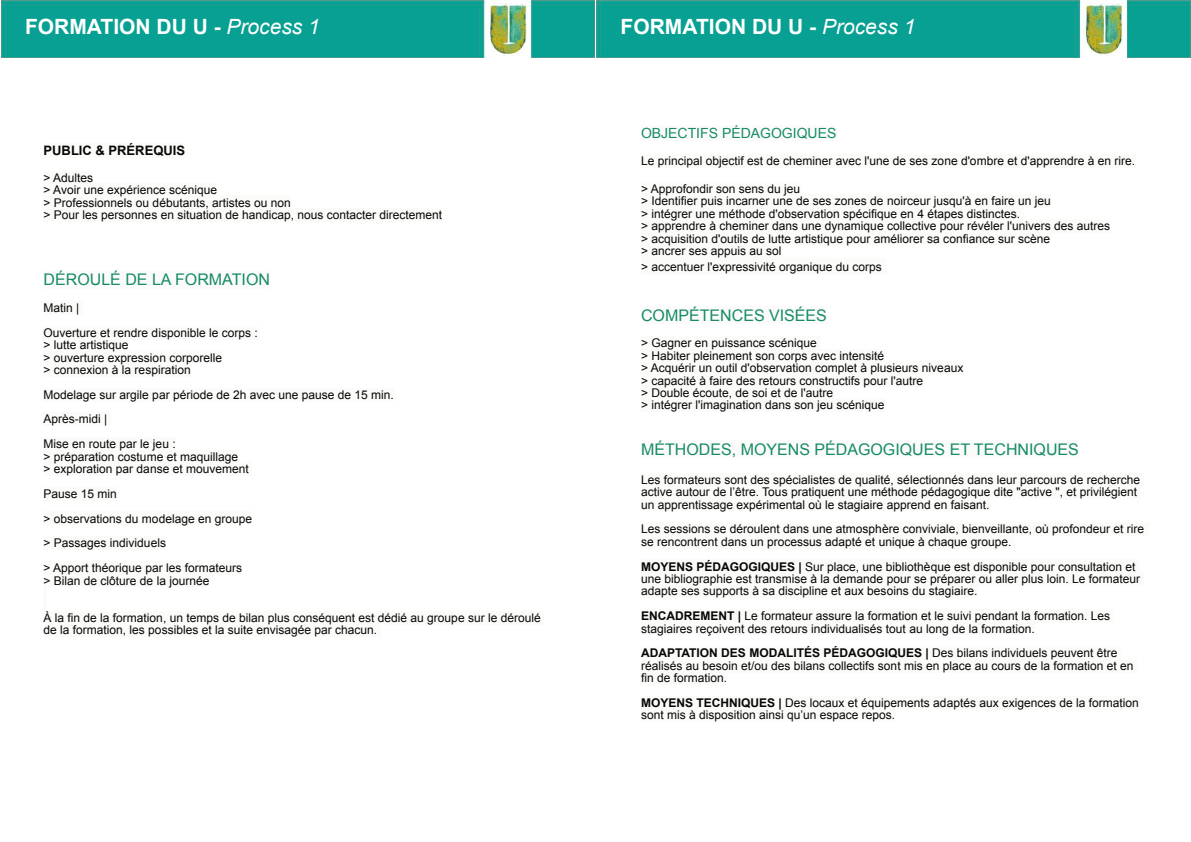
<style>
.page{position:relative;width:1191px;height:842px;background:#fff}
.page>*{position:absolute;margin:0;border:0;box-sizing:border-box;transform-origin:0 0}
.t1{font:700 21px "Arial";color:#fff}
.t2{font:16px "Arial";color:#168b66}
.t3{font:14px "Arial";color:#168b66}
.t4{font:700 13px "Arial";color:#080704}
.t5{font:12px/12.4px "Arial";color:#080704}
.s1{font-weight:400;font-style:italic}
.s2{font-weight:700}
</style>
<div class="page">
<img style="left:1px;top:0;width:1190px;height:58px">
<div style="left:44px;top:143px;width:141px;height:15px;background:#fbfbfa"></div>
<div style="left:44px;top:171px;width:49px;height:13px;background:#fbfbfa"></div>
<div style="left:44px;top:183px;width:173px;height:14px;background:#fbfbfa"></div>
<div style="left:44px;top:196px;width:247px;height:13px;background:#fbfbfa"></div>
<div style="left:44px;top:208px;width:398px;height:14px;background:#fbfbfa"></div>
<div style="left:44px;top:271px;width:226px;height:17px;background:#fbfbfa"></div>
<div style="left:44px;top:301px;width:39px;height:13px;background:#fbfbfa"></div>
<div style="left:44px;top:326px;width:214px;height:13px;background:#fbfbfa"></div>
<div style="left:44px;top:338px;width:85px;height:14px;background:#fbfbfa"></div>
<div style="left:44px;top:351px;width:178px;height:13px;background:#fbfbfa"></div>
<div style="left:44px;top:363px;width:147px;height:13px;background:#fbfbfa"></div>
<div style="left:44px;top:388px;width:350px;height:13px;background:#fbfbfa"></div>
<div style="left:44px;top:413px;width:67px;height:13px;background:#fbfbfa"></div>
<div style="left:44px;top:437px;width:132px;height:14px;background:#fbfbfa"></div>
<div style="left:44px;top:450px;width:194px;height:13px;background:#fbfbfa"></div>
<div style="left:44px;top:462px;width:208px;height:14px;background:#fbfbfa"></div>
<div style="left:44px;top:487px;width:73px;height:13px;background:#fbfbfa"></div>
<div style="left:44px;top:512px;width:208px;height:13px;background:#fbfbfa"></div>
<div style="left:44px;top:537px;width:122px;height:13px;background:#fbfbfa"></div>
<div style="left:44px;top:561px;width:198px;height:14px;background:#fbfbfa"></div>
<div style="left:44px;top:574px;width:165px;height:13px;background:#fbfbfa"></div>
<hr style="left:44px;top:598px;width:3px;height:14px;background:#fbfbfa">
<div style="left:44px;top:611px;width:500px;height:13px;background:#fbfbfa"></div>
<div style="left:44px;top:623px;width:336px;height:14px;background:#fbfbfa"></div>
<div style="left:641px;top:125px;width:195px;height:16px;background:#fbfbfa"></div>
<div style="left:641px;top:154px;width:494px;height:13px;background:#fbfbfa"></div>
<div style="left:641px;top:182px;width:159px;height:14px;background:#fbfbfa"></div>
<div style="left:641px;top:195px;width:409px;height:13px;background:#fbfbfa"></div>
<div style="left:641px;top:207px;width:382px;height:13px;background:#fbfbfa"></div>
<div style="left:641px;top:219px;width:469px;height:14px;background:#fbfbfa"></div>
<div style="left:641px;top:232px;width:409px;height:13px;background:#fbfbfa"></div>
<div style="left:641px;top:244px;width:140px;height:14px;background:#fbfbfa"></div>
<div style="left:641px;top:259px;width:245px;height:16px;background:#fbfbfa"></div>
<div style="left:641px;top:306px;width:186px;height:18px;background:#fbfbfa"></div>
<div style="left:641px;top:337px;width:179px;height:13px;background:#fbfbfa"></div>
<div style="left:641px;top:349px;width:243px;height:13px;background:#fbfbfa"></div>
<div style="left:641px;top:361px;width:322px;height:14px;background:#fbfbfa"></div>
<div style="left:641px;top:374px;width:282px;height:13px;background:#fbfbfa"></div>
<div style="left:641px;top:386px;width:192px;height:14px;background:#fbfbfa"></div>
<div style="left:641px;top:399px;width:243px;height:13px;background:#fbfbfa"></div>
<div style="left:641px;top:440px;width:438px;height:18px;background:#fbfbfa"></div>
<div style="left:641px;top:473px;width:502px;height:13px;background:#fbfbfa"></div>
<div style="left:641px;top:485px;width:499px;height:14px;background:#fbfbfa"></div>
<div style="left:641px;top:498px;width:348px;height:13px;background:#fbfbfa"></div>
<div style="left:641px;top:522px;width:507px;height:14px;background:#fbfbfa"></div>
<div style="left:641px;top:535px;width:373px;height:13px;background:#fbfbfa"></div>
<div style="left:641px;top:560px;width:497px;height:13px;background:#fbfbfa"></div>
<div style="left:641px;top:572px;width:502px;height:13px;background:#fbfbfa"></div>
<div style="left:641px;top:584px;width:336px;height:14px;background:#fbfbfa"></div>
<div style="left:641px;top:609px;width:472px;height:14px;background:#fbfbfa"></div>
<div style="left:641px;top:622px;width:393px;height:13px;background:#fbfbfa"></div>
<div style="left:641px;top:646px;width:480px;height:14px;background:#fbfbfa"></div>
<div style="left:641px;top:659px;width:495px;height:13px;background:#fbfbfa"></div>
<div style="left:641px;top:671px;width:86px;height:14px;background:#fbfbfa"></div>
<div style="left:641px;top:696px;width:501px;height:13px;background:#fbfbfa"></div>
<div style="left:641px;top:708px;width:254px;height:14px;background:#fbfbfa"></div>
<h1 class="t1" style="left:25px;top:19px;width:296px">FORMATION DU U - <span class="s1">Process 1</span></h1>
<h1 class="t1" style="left:620px;top:19px;width:296px">FORMATION DU U - <span class="s1">Process 1</span></h1>
<p class="t4" style="left:44px;top:145px;width:143px">PUBLIC &amp; PRÉREQUIS</p>
<p class="t5" style="left:44px;top:172px;width:400px">&gt; Adultes<br>&gt; Avoir une expérience scénique<br>&gt; Professionnels ou débutants, artistes ou non<br>&gt; Pour les personnes en situation de handicap, nous contacter directement</p>
<h2 class="t2" style="left:44px;top:273px;width:228px">DÉROULÉ DE LA FORMATION</h2>
<p class="t5" style="left:44px;top:296px;width:216px;line-height:24.8px">Matin |<br>Ouverture et rendre disponible le corps :</p>
<p class="t5" style="left:44px;top:340px;width:180px">&gt; lutte artistique<br>&gt; ouverture expression corporelle &gt; connexion à la respiration</p>
<p class="t5" style="left:44px;top:383px;width:352px;line-height:24.8px">Modelage sur argile par période de 2h avec une pause de 15 min.<br>Après-midi |<br>Mise en route par le jeu :</p>
<p class="t5" style="left:44px;top:451px;width:207px">&gt; préparation costume et maquillage<br>&gt; exploration par danse et mouvement</p>
<p class="t5" style="left:44px;top:482px;width:210px;line-height:24.8px">Pause 15 min<br>&gt; observations du modelage en groupe &gt; Passages individuels<br>&gt; Apport théorique par les formateurs</p>
<p class="t5" style="left:44px;top:575px;width:167px">&gt; Bilan de clôture de la journée</p>
<p class="t5" style="left:44px;top:612px;width:499px">À la fin de la formation, un temps de bilan plus conséquent est dédié au groupe sur le déroulé de la formation, les possibles et la suite envisagée par chacun.</p>
<p class="t3" style="left:641px;top:128px;width:197px">OBJECTIFS PÉDAGOGIQUES</p>
<p class="t5" style="left:641px;top:155px;width:495px">Le principal objectif est de cheminer avec l'une de ses zone d'ombre et d'apprendre à en rire.</p>
<p class="t5" style="left:641px;top:184px;width:470px">&gt; Approfondir son sens du jeu<br>&gt; Identifier puis incarner une de ses zones de noirceur jusqu'à en faire un jeu<br>&gt; intégrer une méthode d'observation spécifique en 4 étapes distinctes.<br>&gt; apprendre à cheminer dans une dynamique collective pour révéler l'univers des autres &gt; acquisition d'outils de lutte artistique pour améliorer sa confiance sur scène<br>&gt; ancrer ses appuis au sol</p>
<p class="t5" style="left:641px;top:262px;width:242px">&gt; accentuer l'expressivité organique du corps</p>
<h2 class="t2" style="left:641px;top:309px;width:187px">COMPÉTENCES VISÉES</h2>
<p class="t5" style="left:641px;top:338px;width:324px">&gt; Gagner en puissance scénique<br>&gt; Habiter pleinement son corps avec intensité<br>&gt; Acquérir un outil d'observation complet à plusieurs niveaux &gt; capacité à faire des retours constructifs pour l'autre<br>&gt; Double écoute, de soi et de l'autre<br>&gt; intégrer l'imagination dans son jeu scénique</p>
<h2 class="t2" style="left:641px;top:443px;width:439px">MÉTHODES, MOYENS PÉDAGOGIQUES ET TECHNIQUES</h2>
<p class="t5" style="left:641px;top:474px;width:500px">Les formateurs sont des spécialistes de qualité, sélectionnés dans leur parcours de recherche active autour de l’être. Tous pratiquent une méthode pédagogique dite "active ", et privilégient un apprentissage expérimental où le stagiaire apprend en faisant.</p>
<p class="t5" style="left:641px;top:524px;width:505px">Les sessions se déroulent dans une atmosphère conviviale, bienveillante, où profondeur et rire se rencontrent dans un processus adapté et unique à chaque groupe.</p>
<p class="t5" style="left:641px;top:561px;width:500px"><span class="s2">MOYENS PÉDAGOGIQUES |</span> Sur place, une bibliothèque est disponible pour consultation et une bibliographie est transmise à la demande pour se préparer ou aller plus loin. Le formateur adapte ses supports à sa discipline et aux besoins du stagiaire.</p>
<p class="t5" style="left:641px;top:611px;width:470px"><span class="s2">ENCADREMENT |</span> Le formateur assure la formation et le suivi pendant la formation. Les stagiaires reçoivent des retours individualisés tout au long de la formation.</p>
<p class="t5" style="left:641px;top:648px;width:494px"><span class="s2">ADAPTATION DES MODALITÉS PÉDAGOGIQUES |</span> Des bilans individuels peuvent être réalisés au besoin et/ou des bilans collectifs sont mis en place au cours de la formation et en fin de formation.</p>
<p class="t5" style="left:641px;top:698px;width:499px"><span class="s2">MOYENS TECHNIQUES |</span> Des locaux et équipements adaptés aux exigences de la formation sont mis à disposition ainsi qu’un espace repos.</p>
</div>
